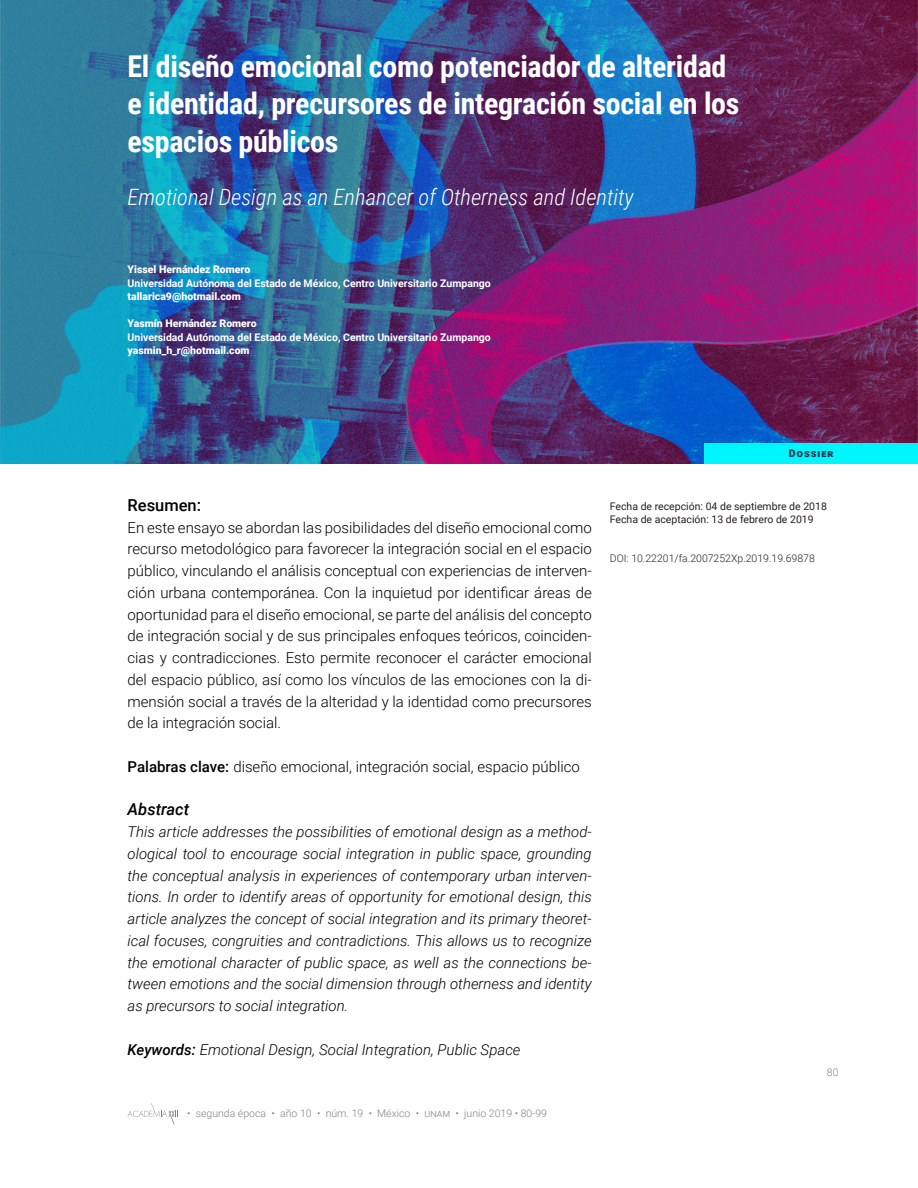
<style>
.page{position:relative;width:918px;height:1188px;background:#fff}
.page>*{position:absolute;margin:0;border:0;box-sizing:border-box;transform-origin:0 0}
.titulos{font:700 30px "Roboto Condensed";letter-spacing:-.01em;color:#fff}
.titulos_criticas_lib{font:italic 300 22.5px "Roboto Condensed";color:#fff}
.subtitulo{font:500 16.5px "Roboto";color:#000}
.subtitulo-2{font:italic 500 16.5px "Roboto";color:#000}
.cuerpo_texto_sin_san{font:300 15px/21.8px "Roboto";color:#000;text-align:justify}
.subtitulo-3{font:300 15px "Roboto";color:#000}
.subtitulo-4{font:italic 300 15px "Roboto";color:#000}
.Cuerpo_texto_sin_san{font:italic 300 14.85px/21.8px "Roboto";color:#000;text-align:justify}
.autor{font:700 10.5px "Roboto";color:#fff}
.autor-2{font:900 10.5px "Roboto";color:#fff}
.fechas{font:10.5px "Roboto";color:#231f20}
.t1{font:300 10.5px "Roboto";color:#808285}
.fechas-2{font:300 10.5px "Roboto";color:#231f20}
.seccion{font:900 10.5px "Roboto";letter-spacing:.1em;color:#1a364e}
.s1{font-weight:500}
</style>
<div class="page">
<svg style="left:128px;top:1103px;width:50px;height:21px"></svg>
<img style="left:0;top:0;width:918px;height:463px">
<div style="left:704px;top:443px;width:214px;height:20px;background:#00f6ff"></div>
<p class="titulos" style="left:128px;top:45px;width:600px">El diseño emocional como potenciador de alteridad</p>
<p class="titulos" style="left:128px;top:82px;width:613px">e identidad, precursores de integración social en los</p>
<p class="titulos" style="left:128px;top:120px;width:212px">espacios públicos</p>
<p class="titulos_criticas_lib" style="left:128px;top:181px;width:508px">Emotional Design as an Enhancer of Otherness and Identity</p>
<p class="autor-2" style="left:128px;top:262px;width:124px">Yissel Hernández Romero</p>
<p class="autor" style="left:128px;top:276px;width:365px">Universidad Autónoma del Estado de México, Centro Universitario Zumpango</p>
<p class="autor-2" style="left:128px;top:289px;width:115px">tallarica9@hotmail.com</p>
<p class="autor-2" style="left:128px;top:316px;width:131px">Yasmín Hernández Romero</p>
<p class="autor" style="left:128px;top:330px;width:365px">Universidad Autónoma del Estado de México, Centro Universitario Zumpango</p>
<p class="autor-2" style="left:128px;top:343px;width:124px">yasmin_h_r@hotmail.com</p>
<p class="subtitulo" style="left:128px;top:493px;width:75px">Resumen:</p>
<p class="cuerpo_texto_sin_san" style="left:128px;top:516px;width:466px">En este ensayo se abordan las posibilidades del diseño emocional como recurso metodológico para favorecer la integración social en el espacio público, vinculando el análisis conceptual con experiencias de interven&shy;ción urbana contemporánea. Con la inquietud por identificar áreas de oportunidad para el diseño emocional, se parte del análisis del concepto de integración social y de sus principales enfoques teóricos, coinciden&shy;cias y contradicciones. Esto permite reconocer el carácter emocional del espacio público, así como los vínculos de las emociones con la di&shy;mensión social a través de la alteridad y la identidad como precursores de la integración social.</p>
<p class="subtitulo-3" style="left:128px;top:756px;width:454px"><span class="s1">Palabras clave:</span> diseño emocional, integración social, espacio público</p>
<p class="subtitulo-2" style="left:128px;top:798px;width:63px">Abstract</p>
<p class="Cuerpo_texto_sin_san" style="left:128px;top:820px;width:466px">This article addresses the possibilities of emotional design as a method&shy;ological tool to encourage social integration in public space, grounding the conceptual analysis in experiences of contemporary urban interven&shy;tions. In order to identify areas of opportunity for emotional design, this article analyzes the concept of social integration and its primary theoret&shy;ical focuses, congruities and contradictions. This allows us to recognize the emotional character of public space, as well as the connections be&shy;tween emotions and the social dimension through otherness and identity as precursors to social integration.</p>
<p class="subtitulo-4" style="left:128px;top:1039px;width:394px"><span class="s1">Keywords:</span> Emotional Design, Social Integration, Public Space</p>
<p class="t1" style="left:187px;top:1106px;width:361px">• segunda época • año 10 • núm. 19 • México • unam • junio 2019 • 80-99</p>
<p class="seccion" style="left:789px;top:446px;width:46px">Dossier</p>
<p class="fechas" style="left:610px;top:499px;width:219px">Fecha de recepción: 04 de septiembre de 2018</p>
<p class="fechas" style="left:610px;top:512px;width:205px">Fecha de aceptación: 13 de febrero de 2019</p>
<p class="fechas-2" style="left:610px;top:551px;width:207px">DOI: 10.22201/fa.2007252Xp.2019.19.69878</p>
<p class="t1" style="left:827px;top:1065px;width:13px">80</p>
</div>
